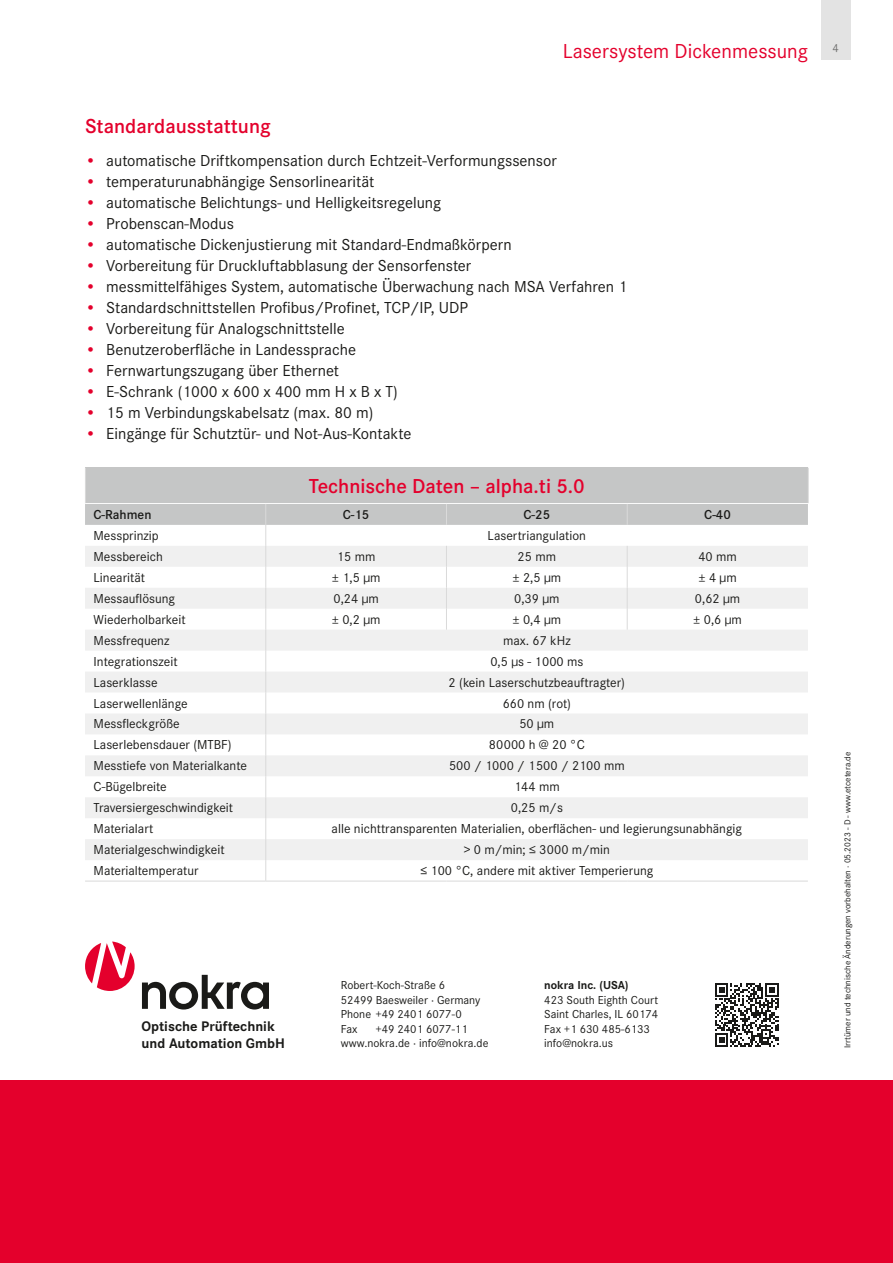
<style>
.page{position:relative;width:893px;height:1263px;background:#fff}
.page>*{position:absolute;margin:0;border:0;box-sizing:border-box;transform-origin:0 0}
.t1{font:600 21px "Corporate S";color:#e4002c}
.t2{font:21px "Corporate S";color:#e4002c}
.t3{font:16.5px "Corporate S";color:#1a1a18}
.t4{font:700 14.4px/16.5px "Corporate S";color:#1a1a18}
.t5{font:13.5px "Corporate S";color:#1a1a18}
.t6{font:600 13.5px "Corporate S";color:#1a1a18}
.t7{font:12px/14.7px "Corporate S";color:#1a1a18}
.t8{font:700 12px "Corporate S";color:#1a1a18}
.t9{font:12px "Corporate S";color:#6f6f6e}
.t10{font:9px "Corporate S";color:#1a1a18}
.s1{color:#e4002c}
</style>
<div class="page">
<div style="left:0;top:1080px;width:893px;height:183px;background:#e4002c"></div>
<svg style="left:85px;top:941px;width:50px;height:50px"></svg>
<svg style="left:142px;top:975px;width:127px;height:34px"></svg>
<div style="left:821px;top:0;width:29px;height:60px;background:#e3e3e3"></div>
<div style="left:85px;top:468px;width:723px;height:35px;background:#c5c6c6"></div>
<hr style="left:85px;top:468px;width:1px;height:35px;background:#dadada">
<hr style="left:808px;top:468px;width:1px;height:35px;background:#dadada">
<svg style="left:85px;top:504px;width:723px;height:377px"></svg>
<hr style="left:85px;top:881px;width:181px;height:1px;background:#dadada">
<hr style="left:266px;top:881px;width:180px;height:1px;background:#dadada">
<hr style="left:446px;top:881px;width:181px;height:1px;background:#dadada">
<hr style="left:627px;top:881px;width:181px;height:1px;background:#dadada">
<svg style="left:715px;top:983px;width:63px;height:64px"></svg>
<p class="t2" style="left:563px;top:37px;width:247px">Lasersystem Dickenmessung</p>
<p class="t1" style="left:85px;top:112px;width:187px">Standardausstattung</p>
<p class="t3" style="left:85px;top:150px;width:473px"><span class="s1">•</span> automatische Driftkompensation durch Echtzeit-Verformungssensor</p>
<p class="t3" style="left:85px;top:171px;width:291px"><span class="s1">•</span> temperaturunabhängige Sensorlinearität</p>
<p class="t3" style="left:85px;top:192px;width:358px"><span class="s1">•</span> automatische Belichtungs- und Helligkeitsregelung</p>
<p class="t3" style="left:85px;top:213px;width:150px"><span class="s1">•</span> Probenscan-Modus</p>
<p class="t3" style="left:85px;top:234px;width:428px"><span class="s1">•</span> automatische Dickenjustierung mit Standard-Endmaßkörpern</p>
<p class="t3" style="left:85px;top:255px;width:388px"><span class="s1">•</span> Vorbereitung für Druckluftabblasung der Sensorfenster</p>
<p class="t3" style="left:85px;top:276px;width:544px"><span class="s1">•</span> messmittelfähiges System, automatische Überwachung nach MSA Verfahren 1</p>
<p class="t3" style="left:85px;top:297px;width:385px"><span class="s1">•</span> Standardschnittstellen Profibus/Profinet, TCP/IP, UDP</p>
<p class="t3" style="left:85px;top:318px;width:261px"><span class="s1">•</span> Vorbereitung für Analogschnittstelle</p>
<p class="t3" style="left:85px;top:339px;width:272px"><span class="s1">•</span> Benutzeroberfläche in Landessprache</p>
<p class="t3" style="left:85px;top:360px;width:256px"><span class="s1">•</span> Fernwartungszugang über Ethernet</p>
<p class="t3" style="left:85px;top:381px;width:314px"><span class="s1">•</span> E-Schrank (1000 x 600 x 400 mm H x B x T)</p>
<p class="t3" style="left:85px;top:402px;width:290px"><span class="s1">•</span> 15 m Verbindungskabelsatz (max. 80 m)</p>
<p class="t3" style="left:85px;top:423px;width:328px"><span class="s1">•</span> Eingänge für Schutztür- und Not-Aus-Kontakte</p>
<p class="t1" style="left:309px;top:471px;width:278px">Technische Daten – alpha.ti 5.0</p>
<p class="t6" style="left:94px;top:505px;width:59px">C-Rahmen</p>
<p class="t6" style="left:343px;top:505px;width:28px">C-15</p>
<p class="t6" style="left:523px;top:505px;width:28px">C-25</p>
<p class="t6" style="left:704px;top:505px;width:28px">C-40</p>
<p class="t5" style="left:94px;top:526px;width:67px">Messprinzip</p>
<p class="t5" style="left:488px;top:526px;width:100px">Lasertriangulation</p>
<p class="t5" style="left:94px;top:547px;width:71px">Messbereich</p>
<p class="t5" style="left:337px;top:547px;width:40px">15 mm</p>
<p class="t5" style="left:518px;top:547px;width:40px">25 mm</p>
<p class="t5" style="left:698px;top:547px;width:40px">40 mm</p>
<p class="t5" style="left:94px;top:568px;width:53px">Linearität</p>
<p class="t5" style="left:332px;top:568px;width:50px">± 1,5 µm</p>
<p class="t5" style="left:513px;top:568px;width:50px">± 2,5 µm</p>
<p class="t5" style="left:698px;top:568px;width:40px">± 4 µm</p>
<p class="t5" style="left:94px;top:589px;width:83px">Messauflösung</p>
<p class="t5" style="left:333px;top:589px;width:47px">0,24 µm</p>
<p class="t5" style="left:514px;top:589px;width:47px">0,39 µm</p>
<p class="t5" style="left:695px;top:589px;width:47px">0,62 µm</p>
<p class="t5" style="left:94px;top:610px;width:94px">Wiederholbarkeit</p>
<p class="t5" style="left:332px;top:610px;width:50px">± 0,2 µm</p>
<p class="t5" style="left:513px;top:610px;width:50px">± 0,4 µm</p>
<p class="t5" style="left:693px;top:610px;width:50px">± 0,6 µm</p>
<p class="t5" style="left:94px;top:631px;width:77px">Messfrequenz</p>
<p class="t5" style="left:503px;top:631px;width:69px">max. 67 kHz</p>
<p class="t5" style="left:94px;top:652px;width:86px">Integrationszeit</p>
<p class="t5" style="left:490px;top:652px;width:95px">0,5 µs - 1000 ms</p>
<p class="t5" style="left:94px;top:673px;width:66px">Laserklasse</p>
<p class="t5" style="left:449px;top:673px;width:178px">2 (kein Laserschutzbeauftragter)</p>
<p class="t5" style="left:94px;top:694px;width:96px">Laserwellenlänge</p>
<p class="t5" style="left:503px;top:694px;width:70px">660 nm (rot)</p>
<p class="t5" style="left:94px;top:715px;width:88px">Messfleckgröße</p>
<p class="t5" style="left:519px;top:715px;width:36px">50 µm</p>
<p class="t5" style="left:94px;top:736px;width:140px">Laserlebensdauer (MTBF)</p>
<p class="t5" style="left:489px;top:736px;width:97px">80000 h @ 20 °C</p>
<p class="t5" style="left:94px;top:757px;width:155px">Messtiefe von Materialkante</p>
<p class="t5" style="left:449px;top:757px;width:177px">500 / 1000 / 1500 / 2100 mm</p>
<p class="t5" style="left:94px;top:778px;width:75px">C-Bügelbreite</p>
<p class="t5" style="left:514px;top:778px;width:47px">144 mm</p>
<p class="t5" style="left:94px;top:799px;width:141px">Traversiergeschwindigkeit</p>
<p class="t5" style="left:511px;top:799px;width:54px">0,25 m/s</p>
<p class="t5" style="left:94px;top:820px;width:61px">Materialart</p>
<p class="t5" style="left:332px;top:820px;width:412px">alle nichttransparenten Materialien, oberflächen- und legierungsunabhängig</p>
<p class="t5" style="left:94px;top:841px;width:133px">Materialgeschwindigkeit</p>
<p class="t5" style="left:464px;top:841px;width:148px">&gt; 0 m/min; ≤ 3000 m/min</p>
<p class="t5" style="left:94px;top:862px;width:106px">Materialtemperatur</p>
<p class="t5" style="left:420px;top:862px;width:234px">≤ 100 °C, andere mit aktiver Temperierung</p>
<p class="t4" style="left:142px;top:1018px;width:145px">Optische Prüftechnik und Automation GmbH</p>
<p class="t7" style="left:341px;top:977px;width:141px">Robert-Koch-Straße 6<br>52499 Baesweiler · Germany<br>Phone +49 2401 6077- 0<br>Fax</p>
<p class="t7" style="left:341px;top:1021px;width:149px;text-indent:34px">+49 2401 6077-11 www.nokra.de · info@nokra.de</p>
<p class="t8" style="left:544px;top:977px;width:86px">nokra Inc. (USA)</p>
<p class="t7" style="left:544px;top:992px;width:115px">423 South Eighth Court<br>Saint Charles, IL 60174<br>Fax +1 630 485-6133 info@nokra.us</p>
<p class="t9" style="left:832px;top:40px;width:8px">4</p>
<p class="t10" style="left:842px;top:1048px;width:298px;rotate:-90deg">Irrtümer und technische Änderungen vorbehalten · 05.2023 - D - www.etcetera.de</p>
</div>
